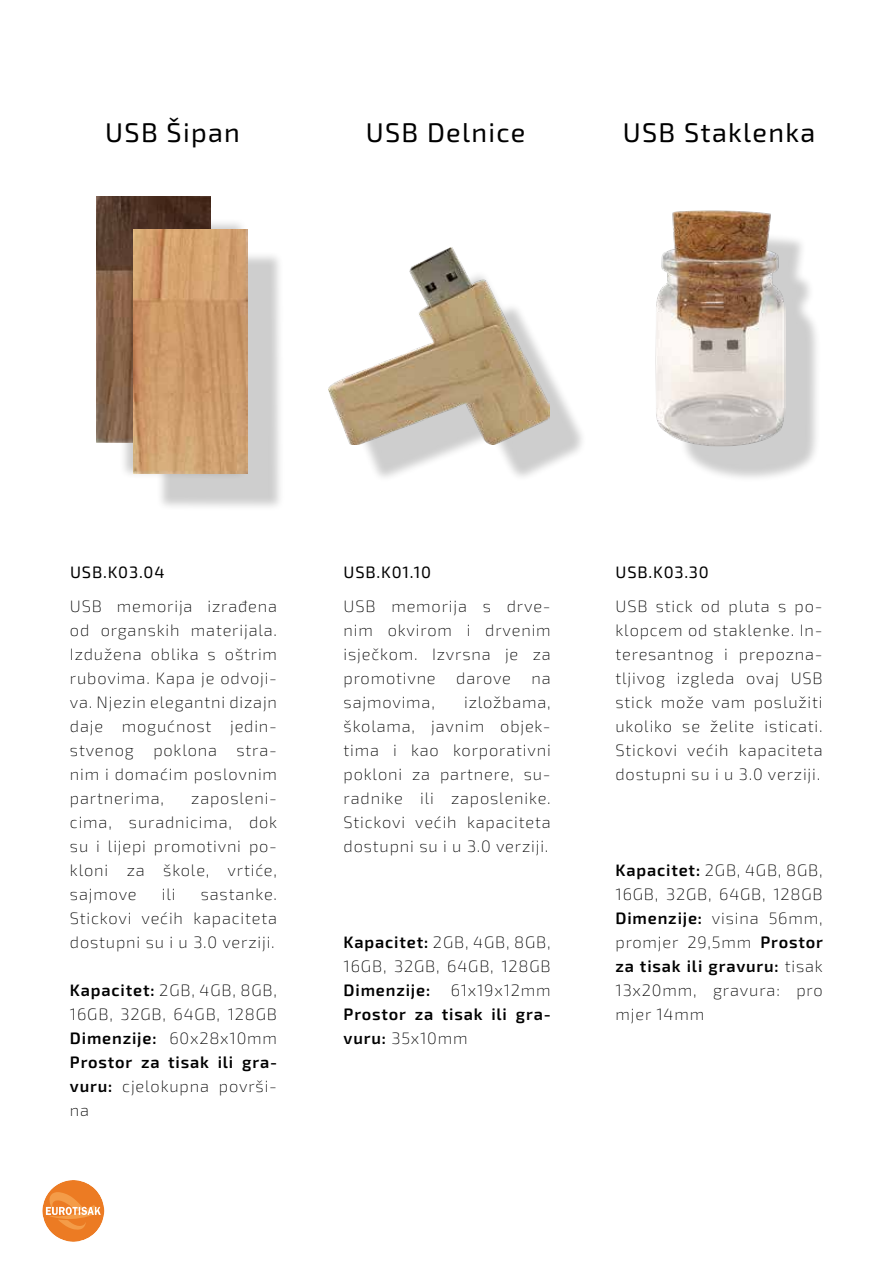
<style>
.page{position:relative;width:893px;height:1263px;background:#fff}
.page>*{position:absolute;margin:0;border:0;box-sizing:border-box;transform-origin:0 0}
.t1{font:27px "Exo 2";letter-spacing:.05em;color:#000}
.t2{font:200 16.5px/24px "Exo 2";letter-spacing:.05em;color:#000;text-align:justify}
.t3{font:16.5px "Exo 2";letter-spacing:.05em;color:#000}
.s1{font-weight:600}
</style>
<div class="page">
<div style="left:118px;top:218px;width:130px;height:263px;background:#000;opacity:.2"></div>
<img style="left:97px;top:197px;width:113px;height:246px">
<div style="left:156px;top:251px;width:129px;height:261px;background:#000;opacity:.2"></div>
<img style="left:134px;top:230px;width:114px;height:244px">
<div style="left:678px;top:232px;width:144px;height:251px;background:#000;opacity:.2"></div>
<img style="left:655px;top:210px;width:130px;height:236px">
<div style="left:351px;top:269px;width:236px;height:213px;background:#000;opacity:.2"></div>
<img style="left:329px;top:247px;width:220px;height:198px">
<svg style="left:43px;top:1180px;width:61px;height:62px"></svg>
<h1 class="t1" style="left:105px;top:117px;width:136px">USB Šipan</h1>
<h1 class="t1" style="left:366px;top:117px;width:161px">USB Delnice</h1>
<h1 class="t1" style="left:623px;top:117px;width:194px">USB Staklenka</h1>
<p class="t3" style="left:70px;top:562px;width:96px">USB.K03.04</p>
<p class="t2" style="left:70px;top:594px;width:209px">USB memorija izrađena od organskih materijala.<br>Izdužena oblika s oštrim rubovima. Kapa je odvoji&shy;va. Njezin elegantni dizajn daje mogućnost jedin&shy;stvenog poklona stra&shy;nim i domaćim poslovnim partnerima,</p>
<p class="t2" style="left:70px;top:786px;width:209px;text-indent:121px">zaposleni&shy;cima, suradnicima, dok su i lijepi promotivni po&shy;kloni za škole, vrtiće, sajmove</p>
<p class="t2" style="left:70px;top:882px;width:209px;text-indent:131px">sastanke.<br>Stickovi većih kapaciteta dostupni su i u 3.0 verziji.</p>
<p class="t2" style="left:70px;top:978px;width:209px"><span class="s1">Kapacitet:</span> 2GB, 4GB, 8GB, 16GB, 32GB, 64GB, 128GB <span class="s1">Dimenzije:</span> 60x28x10mm <span class="s1">Prostor za tisak ili gra&shy;vuru:</span> cjelokupna površi&shy;na</p>
<p class="t2" style="left:162px;top:882px;width:15px">ili</p>
<p class="t3" style="left:344px;top:562px;width:89px">USB.K01.10</p>
<p class="t2" style="left:344px;top:594px;width:209px">USB memorija s drve&shy;nim okvirom i drvenim isječkom. Izvrsna je za promotivne darove na sajmovima,</p>
<p class="t2" style="left:344px;top:690px;width:209px;text-indent:120px">izložbama, školama, javnim objek&shy;tima i kao korporativni pokloni za partnere, su&shy;radnike ili zaposlenike.<br>Stickovi većih kapaciteta dostupni su i u 3.0 verziji.</p>
<p class="t2" style="left:344px;top:930px;width:209px"><span class="s1">Kapacitet:</span> 2GB, 4GB, 8GB, 16GB, 32GB, 64GB, 128GB <span class="s1">Dimenzije:</span> 61x19x12mm <span class="s1">Prostor za tisak ili gra&shy;vuru:</span> 35x10mm</p>
<p class="t3" style="left:615px;top:562px;width:95px">USB.K03.30</p>
<p class="t2" style="left:615px;top:594px;width:209px">USB stick od pluta s po&shy;klopcem od staklenke. In&shy;teresantnog i prepozna&shy;tljivog izgleda ovaj USB stick može vam poslužiti ukoliko se želite isticati.<br>Stickovi većih kapaciteta dostupni su i u 3.0 verziji.</p>
<p class="t2" style="left:615px;top:858px;width:209px"><span class="s1">Kapacitet:</span> 2GB, 4GB, 8GB, 16GB, 32GB, 64GB, 128GB <span class="s1">Dimenzije:</span> visina 56mm, promjer 29,5mm <span class="s1">Prostor za tisak ili gravuru:</span> tisak 13x20mm, gravura: pro mjer 14mm</p>
</div>
